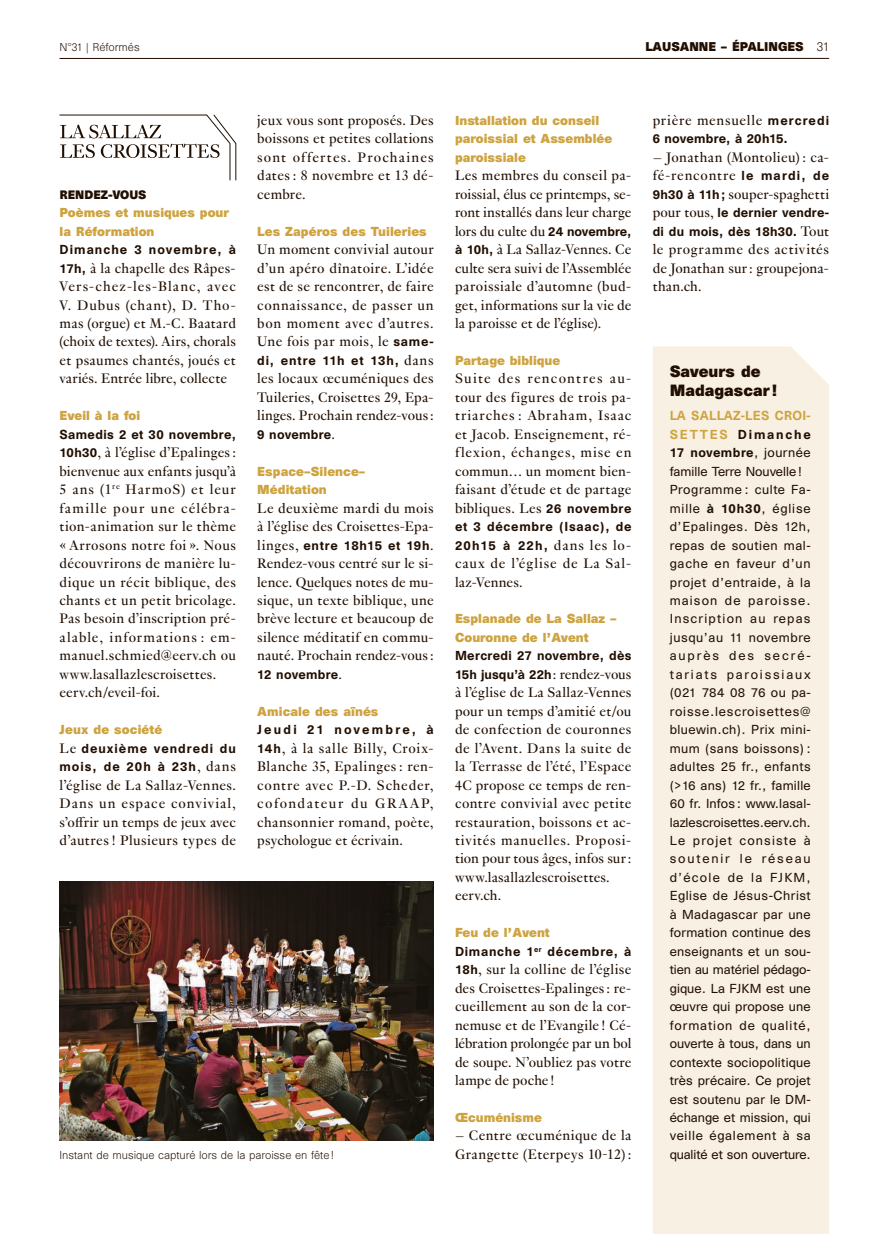
<style>
.page{position:relative;width:893px;height:1234px;background:#fff}
.page>*{position:absolute;margin:0;border:0;box-sizing:border-box;transform-origin:0 0}
.REF_Texte_indd{font:15px/18.5px "Genath";letter-spacing:.02em;color:#200e00;text-align:justify}
.REF_Texte_indd-2{font:15px/18.5px "Genath";letter-spacing:.055em;color:#200e00}
.REF_Texte_indd-3{font:15px "Genath";letter-spacing:.045em;color:#200e00}
.REF_Titre-encadre_in{font:700 15px/18.5px "Unica SB";color:#200e00}
.REF_Texte-encadre_in{font:12px/18.5px "Unica SB";color:#200e00;text-align:justify}
.REF_P2_Titre_indd{font:700 12px/18.5px "Unica SB";color:#cea33f}
.REF_Texte_indd-4{font:500 12px/18.5px "Unica SB";letter-spacing:.045em;color:#200e00}
.REF_Texte_indd-5{font:500 12px/18.5px "Unica SB";letter-spacing:.065em;color:#200e00}
.REF_Texte_indd-6{font:500 12px/18.5px "Unica SB";letter-spacing:.02em;color:#200e00}
.REF_Texte_indd-7{font:500 12px/18.5px "Unica SB";letter-spacing:.08em;color:#200e00}
.REF_Texte_indd-8{font:500 12px "Unica SB";letter-spacing:.075em;color:#200e00}
.REF_Texte_indd-9{font:500 12px "Unica SB";letter-spacing:.09em;color:#200e00}
.REF_Texte_indd-10{font:500 12px "Unica SB";letter-spacing:.185em;color:#200e00}
.REF_Texte_indd-11{font:500 12px "Unica SB";letter-spacing:.015em;color:#200e00}
.REF_Texte_indd-12{font:500 12px "Unica SB";letter-spacing:.025em;color:#200e00}
.t1{font:700 11.7px "Unica SB";color:#200e00}
.REF_P2_Rubriques_ind{font:700 11.25px "Unica SB";color:#200e00}
.REF_legendes_copyrig{font:300 10.5px "Unica SB";color:#200e00}
.s1{font-weight:300;font-size:12px}
.s2{font-family:"Unica SB";font-weight:500;font-size:12px}
.s3{font-family:"Genath";font-weight:400;font-size:15px}
.s4{font-weight:500;color:#cea33f}
.s5{font-weight:500}
</style>
<div class="page">
<svg style="left:59px;top:114px;width:177px;height:67px"></svg>
<div style="left:653px;top:346px;width:176px;height:887px;background:#f7f0e3"></div>
<img style="left:60px;top:881px;width:374px;height:259px">
<hr style="left:60px;top:58px;width:769px;height:1px;background:#200e00">
<p class="REF_legendes_copyrig" style="left:60px;top:41px;width:82px">N°31 | Réformés</p>
<p class="t1" style="left:645px;top:39px;width:185px">LAUSANNE – ÉPALINGES <span class="s1">31</span></p>
<p class="REF_Texte_indd-3" style="left:653px;top:110px;width:178px">prière mensuelle <span class="s2">mercredi</span></p>
<p class="REF_Texte_indd-11" style="left:653px;top:131px;width:137px">6 novembre, à 20h15.</p>
<p class="REF_Texte_indd" style="left:653px;top:147px;width:178px">– Jonathan (Montolieu) : ca&shy;fé-rencontre <span class="s2">le mardi, de 9h30 à 11h;</span> souper-spaghetti</p>
<p class="REF_Texte_indd-6" style="left:653px;top:204px;width:178px"><span class="s3">pour tous,</span> le dernier vendre&shy;di du mois, dès 18h30. <span class="s3">Tout</span></p>
<p class="REF_Texte_indd" style="left:653px;top:239px;width:178px">le programme des activités de Jonathan sur : groupejona&shy;than.ch.</p>
<p class="REF_Texte_indd" style="left:257px;top:110px;width:178px">jeux vous sont proposés. Des boissons et petites collations sont offertes. Prochaines dates : 8 novembre et 13 dé&shy;cembre.</p>
<p class="REF_P2_Titre_indd" style="left:257px;top:223px;width:171px">Les Zapéros des Tuileries</p>
<p class="REF_Texte_indd" style="left:257px;top:239px;width:178px">Un moment convivial autour d’un apéro dînatoire. L’idée est de se rencontrer, de faire connaissance, de passer un bon moment avec d’autres.<br>Une fois par mois, le <span class="s2">same-</span></p>
<p class="REF_Texte_indd-8" style="left:257px;top:353px;width:178px">di, entre 11h et 13h, <span class="s3">dans</span></p>
<p class="REF_Texte_indd" style="left:257px;top:368px;width:178px">les locaux œcuméniques des Tuileries, Croisettes 29, Epa&shy;linges. Prochain rendez-vous :</p>
<p class="REF_Texte_indd-12" style="left:257px;top:426px;width:79px">9 novembre<span class="s3">.</span></p>
<p class="REF_P2_Titre_indd" style="left:257px;top:463px;width:110px">Espace–Silence–</p>
<p class="REF_P2_Titre_indd" style="left:257px;top:481px;width:71px">Méditation</p>
<p class="REF_Texte_indd" style="left:257px;top:497px;width:178px">Le deuxième mardi du mois à l’église des Croisettes-Epa-</p>
<p class="REF_Texte_indd-4" style="left:257px;top:536px;width:178px"><span class="s3">linges,</span> entre 18h15 et 19h<span class="s3">.</span></p>
<p class="REF_Texte_indd" style="left:257px;top:553px;width:178px">Rendez-vous centré sur le si&shy;lence. Quelques notes de mu&shy;sique, un texte biblique, une brève lecture et beaucoup de silence méditatif en commu&shy;nauté. Prochain rendez-vous :</p>
<p class="REF_Texte_indd-6" style="left:257px;top:665px;width:86px">12 novembre<span class="s3">.</span></p>
<p class="REF_P2_Titre_indd" style="left:257px;top:703px;width:123px">Amicale des aînés</p>
<p class="REF_Texte_indd-10" style="left:257px;top:722px;width:178px">Jeudi 21 novembre, à</p>
<p class="REF_Texte_indd" style="left:257px;top:737px;width:178px"><span class="s2">14h</span>, à la salle Billy, Croix-Blanche 35, Epalinges : ren&shy;contre avec P.-D. Scheder, cofondateur du GRAAP, chansonnier romand, poète, psychologue et écrivain.</p>
<p class="REF_P2_Titre_indd" style="left:455px;top:112px;width:159px">Installation du conseil paroissial et Assemblée paroissiale</p>
<p class="REF_Texte_indd" style="left:455px;top:165px;width:178px">Les membres du conseil pa&shy;roissial, élus ce printemps, se&shy;ront installés dans leur charge lors du culte du <span class="s2">24 novembre, à 10h,</span> à La Sallaz-Vennes. Ce culte sera suivi de l’Assemblée paroissiale d’automne (bud&shy;get, informations sur la vie de la paroisse et de l’église).</p>
<p class="REF_P2_Titre_indd" style="left:455px;top:352px;width:107px">Partage biblique</p>
<p class="REF_Texte_indd" style="left:455px;top:368px;width:178px">Suite des rencontres au&shy;tour des figures de trois pa&shy;triarches : Abraham, Isaac et Jacob. Enseignement, ré&shy;flexion, échanges, mise en commun… un moment bien&shy;faisant d’étude et de partage bibliques. Les <span class="s2">26 novembre</span></p>
<p class="REF_Texte_indd-5" style="left:455px;top:518px;width:178px">et 3 décembre (Isaac), de<br>20h15 à 22h, <span class="s3">dans les lo-</span></p>
<p class="REF_Texte_indd-2" style="left:455px;top:553px;width:178px">caux de l’église de La Sal&shy;laz-Vennes.</p>
<p class="REF_P2_Titre_indd" style="left:455px;top:610px;width:163px">Esplanade de La Sallaz –<br>Couronne de l’Avent</p>
<p class="REF_Texte_indd-4" style="left:455px;top:647px;width:178px">Mercredi 27 novembre, dès<br>15h jusqu’à 22h<span class="s3">: rendez-vous</span></p>
<p class="REF_Texte_indd" style="left:455px;top:682px;width:178px;text-align:left">à l’église de La Sallaz-Vennes pour un temps d’amitié et/ou de confection de couronnes de l’Avent. Dans la suite de la Terrasse de l’été, l’Espace<br>4C propose ce temps de ren&shy;contre convivial avec petite restauration, boissons et ac&shy;tivités manuelles. Proposi&shy;tion pour tous âges, infos sur : www.lasallazlescroisettes. eerv.ch.</p>
<p class="REF_P2_Titre_indd" style="left:455px;top:924px;width:96px">Feu de l’Avent</p>
<p class="REF_Texte_indd-5" style="left:455px;top:942px;width:178px">Dimanche 1<sup>er</sup> décembre, à</p>
<p class="REF_Texte_indd" style="left:455px;top:958px;width:178px"><span class="s2">18h</span>, sur la colline de l’église des Croisettes-Epalinges : re&shy;cueillement au son de la cor&shy;nemuse et de l’Evangile ! Cé&shy;lébration prolongée par un bol de soupe. N’oubliez pas votre lampe de poche !</p>
<p class="REF_P2_Titre_indd" style="left:455px;top:1109px;width:89px">Œcuménisme</p>
<p class="REF_Texte_indd" style="left:455px;top:1125px;width:178px">– Centre œcuménique de la<br>Grangette (Eterpeys 10-12) :</p>
<p class="REF_P2_Rubriques_ind" style="left:60px;top:187px;width:88px">RENDEZ-VOUS</p>
<p class="REF_P2_Titre_indd" style="left:60px;top:205px;width:171px">Poèmes et musiques pour la Réformation</p>
<p class="REF_Texte_indd-9" style="left:60px;top:242px;width:178px">Dimanche 3 novembre, à</p>
<p class="REF_Texte_indd" style="left:60px;top:257px;width:178px"><span class="s2">17h,</span> à la chapelle des Râpes-Vers-chez-les-Blanc, avec V. Dubus (chant), D. Tho&shy;mas (orgue) et M.-C. Baatard (choix de textes). Airs, chorals et psaumes chantés, joués et variés. Entrée libre, collecte</p>
<p class="REF_P2_Titre_indd" style="left:60px;top:408px;width:82px">Eveil à la foi</p>
<p class="REF_Texte_indd-4" style="left:60px;top:426px;width:178px">Samedis 2 et 30 novembre,</p>
<p class="REF_Texte_indd" style="left:60px;top:442px;width:178px;text-align:left"><span class="s2">10h30</span>, à l’église d’Epalinges : bienvenue aux enfants jusqu’à<br>5 ans (1<sup>re</sup> HarmoS) et leur famille pour une célébra&shy;tion-animation sur le thème « Arrosons notre foi ». Nous découvrirons de manière lu&shy;dique un récit biblique, des chants et un petit bricolage.<br>Pas besoin d’inscription pré&shy;alable, informations : em&shy;manuel.schmied@eerv.ch ou www.lasallazlescroisettes. eerv.ch/eveil-foi.</p>
<p class="REF_P2_Titre_indd" style="left:60px;top:721px;width:104px">Jeux de société</p>
<p class="REF_Texte_indd-7" style="left:60px;top:739px;width:178px"><span class="s3">Le</span> deuxième vendredi du mois, de 20h à 23h<span class="s3">, dans</span></p>
<p class="REF_Texte_indd" style="left:60px;top:774px;width:178px">l’église de La Sallaz-Vennes.<br>Dans un espace convivial, s’offrir un temps de jeux avec d’autres ! Plusieurs types de</p>
<p class="REF_Titre-encadre_in" style="left:670px;top:364px;width:109px">Saveurs de<br>Madagascar !</p>
<p class="REF_Texte-encadre_in" style="left:670px;top:407px;width:142px"><span class="s4">LA SALLAZ-LES CROI-SETTES</span> <span class="s5">Dimanche 17 novembre</span>, journée famille Terre Nouvelle!</p>
<p class="REF_Texte-encadre_in" style="left:670px;top:481px;width:143px">Programme : culte Fa&shy;mille <span class="s5">à 10h30</span>, église d’Epalinges. Dès 12h, repas de soutien mal&shy;gache en faveur d’un projet d’entraide, à la maison de paroisse.<br>Inscription au repas jusqu’au 11 novembre auprès des secré&shy;tariats paroissiaux (021 784 08 76 ou pa&shy;roisse.lescroisettes@ bluewin.ch). Prix mini&shy;mum (sans boissons) : adultes 25 fr., enfants (&gt;16 ans) 12 fr., famille 60 fr. Infos : www.lasal&shy;lazlescroisettes.eerv.ch.</p>
<p class="REF_Texte-encadre_in" style="left:670px;top:831px;width:143px">Le projet consiste à soutenir le réseau d’école de la FJKM, Eglise de Jésus-Christ à Madagascar par une formation continue des enseignants et un sou&shy;tien au matériel pédago&shy;gique. La FJKM est une œuvre qui propose une formation de qualité, ouverte à tous, dans un contexte sociopolitique très précaire. Ce projet est soutenu par le DM&shy;échange et mission, qui veille également à sa</p>
<p class="REF_legendes_copyrig" style="left:60px;top:1148px;width:276px">Instant de musique capturé lors de la paroisse en fête!</p>
<p class="REF_Texte-encadre_in" style="left:670px;top:1145px;width:143px">qualité et son ouverture.</p>
</div>
